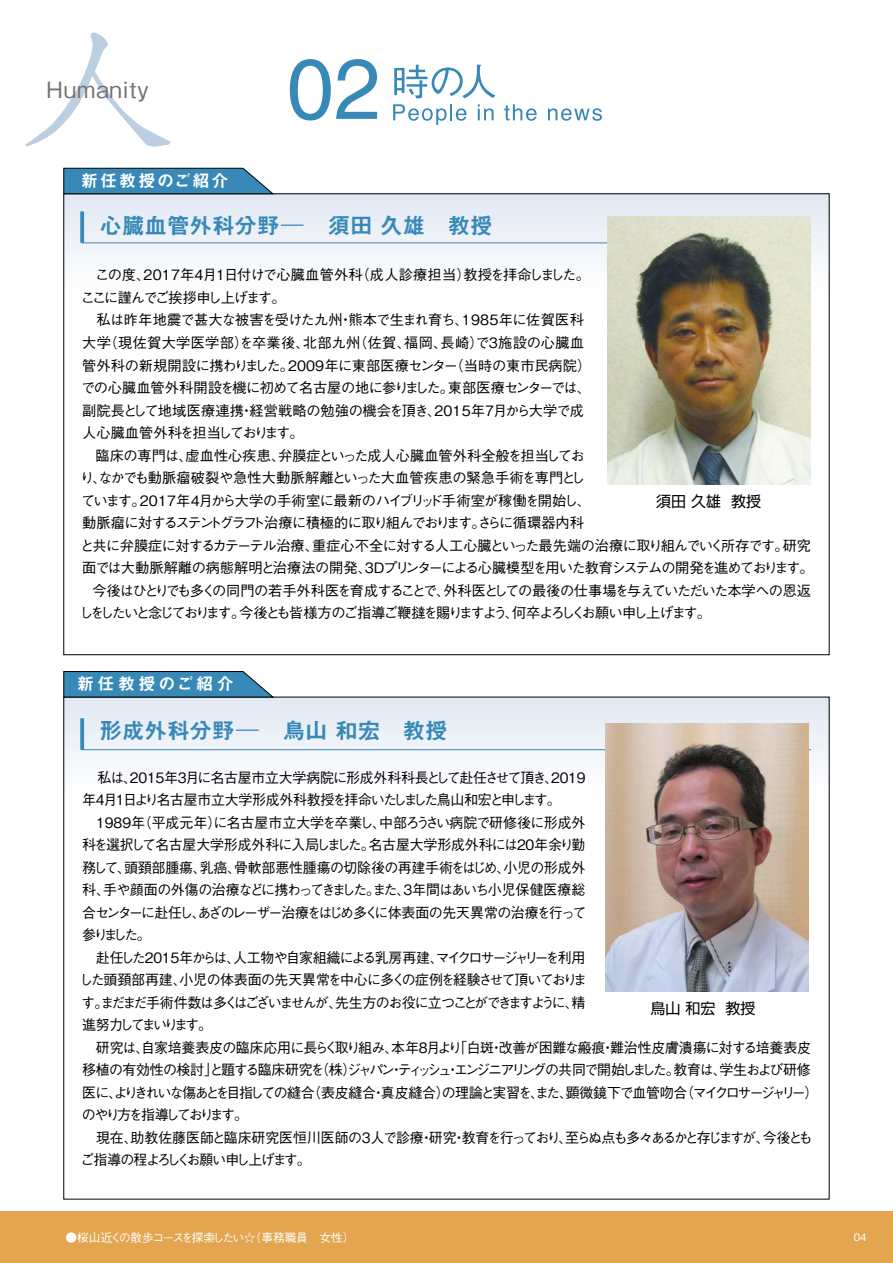
<style>
.page{position:relative;width:893px;height:1263px;background:#fff}
.page>*{position:absolute;margin:0;border:0;box-sizing:border-box;transform-origin:0 0}
.t1{font:22.5px "Midashi Go Pr 6 MB31";color:#3889b7}
.t2{font:500 22.35px "Gothic BBB Pro";letter-spacing:.04em;color:#727171}
.t3{font:16.95px "Midashi Go Pro MB31";letter-spacing:.125em;color:#fff}
.t4{font:16.95px "Midashi Go Pro MB31";letter-spacing:.2em;color:#fff}
.t5{font:15px "Shin Go Pro";color:#000}
.t6{font:500 14.25px/22.5px "Gothic BBB Pr 6";letter-spacing:-.06em;color:#000}
.t7{font:500 14.25px/22.5px "Gothic BBB Pr 6";letter-spacing:-.02em;color:#000}
.t8{font:500 14.25px "Gothic BBB Pr 6";letter-spacing:-.085em;color:#000}
.t9{font:500 14.25px "Gothic BBB Pr 6";letter-spacing:-.14em;color:#000}
.t10{font:500 14.25px "Gothic BBB Pr 6";letter-spacing:-.035em;color:#000}
.t11{font:500 14.25px "Gothic BBB Pr 6";letter-spacing:-.1em;color:#000}
.t12{font:500 14.25px "Gothic BBB Pr 6";letter-spacing:.01em;color:#000}
.t13{font:500 14.25px "Gothic BBB Pr 6";color:#000}
.t14{font:500 11.7px "Gothic BBB Pro";letter-spacing:-.11em;color:#fff}
.t15{font:500 10.2px "Gothic BBB Pro";color:#fff}
.s1{font-family:"UD Shin Go Pr 6";font-weight:300}
</style>
<div class="page">
<div style="left:64px;top:697px;width:765px;height:154px;background:linear-gradient(to bottom,#e5ebf4,#fff)"></div>
<div style="left:64px;top:194px;width:765px;height:154px;background:linear-gradient(to bottom,#e5ebf4,#fff)"></div>
<div style="left:0;top:1212px;width:893px;height:51px;background:#e3a54f"></div>
<svg style="left:63px;top:168px;width:210px;height:26px;background:#4288af"></svg>
<svg style="left:63px;top:671px;width:210px;height:27px;background:#4185ab"></svg>
<div style="left:84px;top:211px;width:728px;height:32px;background:#eaeff6"></div>
<svg style="left:80px;top:211px;width:4px;height:32px"></svg>
<div style="left:84px;top:718px;width:728px;height:32px;background:#ebf0f7"></div>
<svg style="left:80px;top:718px;width:4px;height:32px"></svg>
<img style="left:605px;top:724px;width:203px;height:267px">
<img style="left:607px;top:217px;width:203px;height:267px">
<svg style="left:25px;top:33px;width:145px;height:114px"></svg>
<svg style="left:394px;top:65px;width:101px;height:33px"></svg>
<svg style="left:393px;top:104px;width:73px;height:21px"></svg>
<svg style="left:478px;top:104px;width:16px;height:16px"></svg>
<svg style="left:504px;top:104px;width:33px;height:17px"></svg>
<svg style="left:548px;top:108px;width:54px;height:13px"></svg>
<svg style="left:290px;top:59px;width:87px;height:61px"></svg>
<h2 class="t2" style="left:46px;top:71px;width:104px">Humanity</h2>
<p class="t3" style="left:81px;top:167px;width:149px">新任教授のご紹介</p>
<h1 class="t1" style="left:100px;top:207px;width:395px">心臓血管外科分野<span class="s1">－</span>須田 久雄　教授</h1>
<p class="t7" style="left:81px;top:263px;width:512px">　この度、2017年4月1日付けで心臓血管外科（成人診療担当）教授を拝命しました。ここに謹んでご挨拶申し上げます。<br>　私は昨年地震で甚大な被害を受けた九州・熊本で生まれ育ち、1985年に佐賀医科大学（現佐賀大学医学部）を卒業後、北部九州（佐賀、福岡、長崎）で3施設の心臓血管外科の新規開設に携わりました。2009年に東部医療センター（当時の東市民病院）での心臓血管外科開設を機に初めて名古屋の地に参りました。東部医療センターでは、副院長として地域医療連携・経営戦略の勉強の機会を頂き、2015年7月から大学で成人心臓血管外科を担当しております。</p>
<p class="t13" style="left:96px;top:444px;width:491px">臨床の専門は、虚血性心疾患、弁膜症といった成人心臓血管外科全般を担当してお</p>
<p class="t12" style="left:80px;top:466px;width:507px">り、なかでも動脈瘤破裂や急性大動脈解離といった大血管疾患の緊急手術を専門とし</p>
<p class="t10" style="left:81px;top:489px;width:512px">ています。2017年4月から大学の手術室に最新のハイブリッド手術室が稼働を開始し、</p>
<p class="t11" style="left:82px;top:511px;width:503px">動脈瘤に対するステントグラフト治療に積極的に取り組んでおります。さらに循環器内科</p>
<p class="t6" style="left:80px;top:533px;width:732px">と共に弁膜症に対するカテーテル治療、重症心不全に対する人工心臓といった最先端の治療に取り組んでいく所存です。研究</p>
<p class="t8" style="left:82px;top:556px;width:733px">面では大動脈解離の病態解明と治療法の開発、3Dプリンターによる心臓模型を用いた教育システムの開発を進めております。</p>
<p class="t8" style="left:92px;top:579px;width:720px">今後はひとりでも多くの同門の若手外科医を育成することで、外科医としての最後の仕事場を与えていただいた本学への恩返</p>
<p class="t9" style="left:79px;top:601px;width:633px">しをしたいと念じております。今後とも皆様方のご指導ご鞭撻を賜りますよう、何卒よろしくお願い申し上げます。</p>
<p class="t5" style="left:656px;top:489px;width:106px">須田 久雄 教授</p>
<p class="t4" style="left:77px;top:670px;width:158px">新任教授のご紹介</p>
<h1 class="t1" style="left:100px;top:712px;width:350px">形成外科分野<span class="s1">－</span>鳥山 和宏　教授</h1>
<p class="t6" style="left:79px;top:765px;width:741px;text-indent:18px">私は、2015年3月に名古屋市立大学病院に形成外科科長として赴任させて頂き、2019<br>年4月1日より名古屋市立大学形成外科教授を拝命いたしました鳥山和宏と申します。<br>　1989年（平成元年）に名古屋市立大学を卒業し、中部ろうさい病院で研修後に形成外<br>科を選択して名古屋大学形成外科に入局しました。名古屋大学形成外科には20年余り勤<br>務して、頭頚部腫瘍、乳癌、骨軟部悪性腫瘍の切除後の再建手術をはじめ、小児の形成外<br>科、手や顔面の外傷の治療などに携わってきました。また、3年間はあいち小児保健医療総<br>合センターに赴任し、あざのレーザー治療をはじめ多くに体表面の先天異常の治療を行って<br>参りました。<br>　赴任した2015年からは、人工物や自家組織による乳房再建、マイクロサージャリーを利用<br>した頭頚部再建、小児の体表面の先天異常を中心に多くの症例を経験させて頂いておりま<br>す。まだまだ手術件数は多くはございませんが、先生方のお役に立つことができますように、精<br>進努力してまいります。<br>　研究は、自家培養表皮の臨床応用に長らく取り組み、本年8月より「白斑・改善が困難な瘢痕・難治性皮膚潰瘍に対する培養表皮移植の有効性の検討」と題する臨床研究を（株）ジャパン・ティッシュ・エンジニアリングの共同で開始しました。教育は、学生および研修医に、よりきれいな傷あとを目指しての縫合（表皮縫合・真皮縫合）の理論と実習を、また、顕微鏡下で血管吻合（マイクロサージャリー）のやり方を指導しております。<br>　現在、助教佐藤医師と臨床研究医恒川医師の3人で診療・研究・教育を行っており、至らぬ点も多々あるかと存じますが、今後ともご指導の程よろしくお願い申し上げます。</p>
<p class="t5" style="left:650px;top:996px;width:106px">鳥山 和宏 教授</p>
<p class="t14" style="left:65px;top:1228px;width:291px">●桜山近くの散歩コースを探索したい☆（事務職員 女性）</p>
<p class="t15" style="left:854px;top:1228px;width:14px">04</p>
</div>
